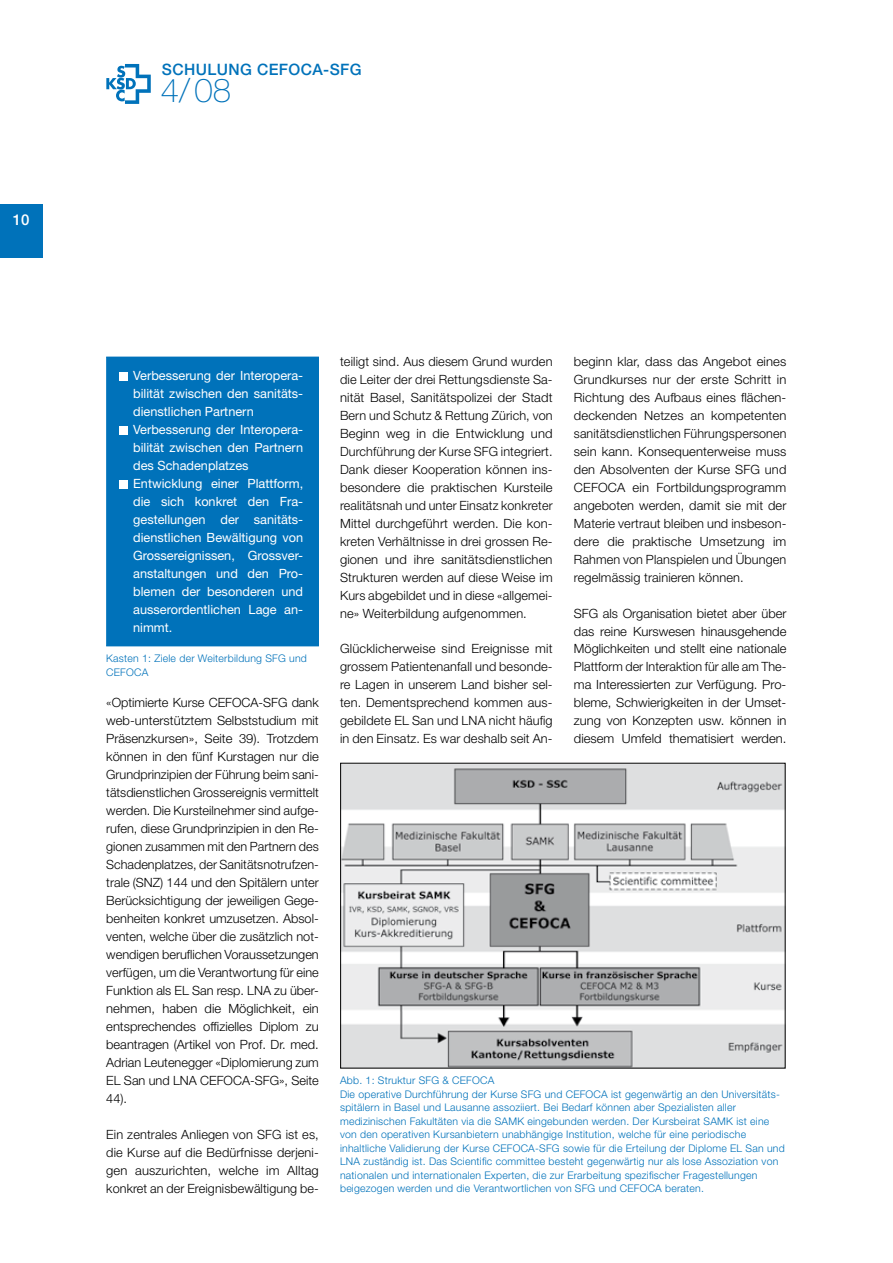
<style>
.page{position:relative;width:893px;height:1263px;background:#fff}
.page>*{position:absolute;margin:0;border:0;box-sizing:border-box;transform-origin:0 0}
.t1{font:100 33px "Helvetica Neue LT Std";color:#0072ba}
.t2{font:500 15.75px "Helvetica Neue LT Std";letter-spacing:.025em;color:#0072ba}
.t3{font:500 15px "Helvetica Neue LT Std";color:#fff}
.t4{font:300 12.75px/18px "Helvetica Neue LT Std";letter-spacing:.01em;color:#000;text-align:justify}
.t5{font:12.75px/18px "Helvetica Neue LT Std";color:#fff}
.t6{font:300 10.5px/13.5px "Helvetica Neue LT Std";letter-spacing:.02em;color:#0072ba}
</style>
<div class="page">
<svg style="left:106px;top:64px;width:45px;height:40px"></svg>
<div style="left:0;top:204px;width:43px;height:54px;background:#0072ba"></div>
<img style="left:342px;top:765px;width:441px;height:301px">
<div style="left:107px;top:357px;width:211px;height:289px;background:#0072ba"></div>
<div style="left:106px;top:357px;width:213px;height:289px;border:1px solid #0072ba"></div>
<div style="left:120px;top:372px;width:8px;height:9px;background:#fff"></div>
<div style="left:120px;top:426px;width:8px;height:9px;background:#fff"></div>
<div style="left:120px;top:480px;width:8px;height:9px;background:#fff"></div>
<p class="t3" style="left:13px;top:215px;width:18px">10</p>
<p class="t2" style="left:162px;top:64px;width:201px">SCHULUNG CEFOCA-SFG</p>
<h1 class="t1" style="left:161px;top:71px;width:72px">4/ 08</h1>
<p class="t5" style="left:133px;top:368px;width:172px">Verbesserung der Interopera&shy;bilität zwischen den sanitäts&shy;dienstlichen Partnern<br>Verbesserung der Interopera&shy;bilität zwischen den Partnern des Schadenplatzes<br>Entwicklung einer Plattform, die sich konkret den Fra&shy;gestellungen der sanitäts&shy;dienstlichen Bewältigung von<br>Grossereignissen, Grossver&shy;anstaltungen und den Pro&shy;blemen der besonderen und ausserordentlichen Lage an&shy;nimmt.</p>
<p class="t6" style="left:106px;top:653px;width:202px">Kasten 1: Ziele der Weiterbildung SFG und<br>CEFOCA</p>
<p class="t4" style="left:106px;top:695px;width:214px">«Optimierte Kurse CEFOCA-SFG dank web-unterstütztem Selbststudium mit Präsenzkursen», Seite 39). Trotzdem können in den fünf Kurstagen nur die Grundprinzipien der Führung beim sani&shy;tätsdienstlichen Grossereignis vermittelt werden. Die Kursteilnehmer sind aufge&shy;rufen, diese Grundprinzipien in den Re&shy;gionen zusammen mit den Partnern des Schadenplatzes, der Sanitätsnotrufzen&shy;trale (SNZ) 144 und den Spitälern unter Berücksichtigung der jeweiligen Gege&shy;benheiten konkret umzusetzen. Absol&shy;venten, welche über die zusätzlich not&shy;wendigen beruflichen Voraussetzungen verfügen, um die Verantwortung für eine Funktion als EL San resp. LNA zu über&shy;nehmen, haben die Möglichkeit, ein entsprechendes offizielles Diplom zu beantragen (Artikel von Prof. Dr. med.<br>Adrian Leutenegger «Diplomierung zum EL San und LNA CEFOCA-SFG», Seite 44).</p>
<p class="t4" style="left:106px;top:1127px;width:214px">Ein zentrales Anliegen von SFG ist es, die Kurse auf die Bedürfnisse derjeni&shy;gen auszurichten, welche im Alltag konkret an der Ereignisbewältigung be-</p>
<p class="t4" style="left:340px;top:353px;width:214px">teiligt sind. Aus diesem Grund wurden die Leiter der drei Rettungsdienste Sa&shy;nität Basel, Sanitätspolizei der Stadt Bern und Schutz &amp; Rettung Zürich, von Beginn weg in die Entwicklung und Durchführung der Kurse SFG integriert.<br>Dank dieser Kooperation können ins&shy;besondere die praktischen Kursteile realitätsnah und unter Einsatz konkreter Mittel durchgeführt werden. Die kon&shy;kreten Verhältnisse in drei grossen Re&shy;gionen und ihre sanitätsdienstlichen Strukturen werden auf diese Weise im Kurs abgebildet und in diese «allgemei&shy;ne» Weiterbildung aufgenommen.</p>
<p class="t4" style="left:340px;top:641px;width:214px">Glücklicherweise sind Ereignisse mit grossem Patientenanfall und besonde&shy;re Lagen in unserem Land bisher sel&shy;ten. Dementsprechend kommen aus&shy;gebildete EL San und LNA nicht häufig in den Einsatz. Es war deshalb seit An-</p>
<p class="t4" style="left:574px;top:353px;width:214px">beginn klar, dass das Angebot eines Grundkurses nur der erste Schritt in Richtung des Aufbaus eines flächen&shy;deckenden Netzes an kompetenten sanitätsdienstlichen Führungspersonen sein kann. Konsequenterweise muss den Absolventen der Kurse SFG und CEFOCA ein Fortbildungsprogramm angeboten werden, damit sie mit der Materie vertraut bleiben und insbeson&shy;dere die praktische Umsetzung im Rahmen von Planspielen und Übungen regelmässig trainieren können.</p>
<p class="t4" style="left:574px;top:605px;width:214px">SFG als Organisation bietet aber über das reine Kurswesen hinausgehende Möglichkeiten und stellt eine nationale Plattform der Interaktion für alle am The&shy;ma Interessierten zur Verfügung. Pro&shy;bleme, Schwierigkeiten in der Umset&shy;zung von Konzepten usw. können in diesem Umfeld thematisiert werden.</p>
<p class="t6" style="left:340px;top:1075px;width:446px">Abb. 1: Struktur SFG &amp; CEFOCA<br>Die operative Durchführung der Kurse SFG und CEFOCA ist gegenwärtig an den Universitäts&shy;spitälern in Basel und Lausanne assoziiert. Bei Bedarf können aber Spezialisten aller medizinischen Fakultäten via die SAMK eingebunden werden. Der Kursbeirat SAMK ist eine von den operativen Kursanbietern unabhängige Institution, welche für eine periodische inhaltliche Validierung der Kurse CEFOCA-SFG sowie für die Erteilung der Diplome EL San und LNA zuständig ist. Das Scientific committee besteht gegenwärtig nur als lose Assoziation von nationalen und internationalen Experten, die zur Erarbeitung spezifischer Fragestellungen beigezogen werden und die Verantwortlichen von SFG und CEFOCA beraten.</p>
</div>
